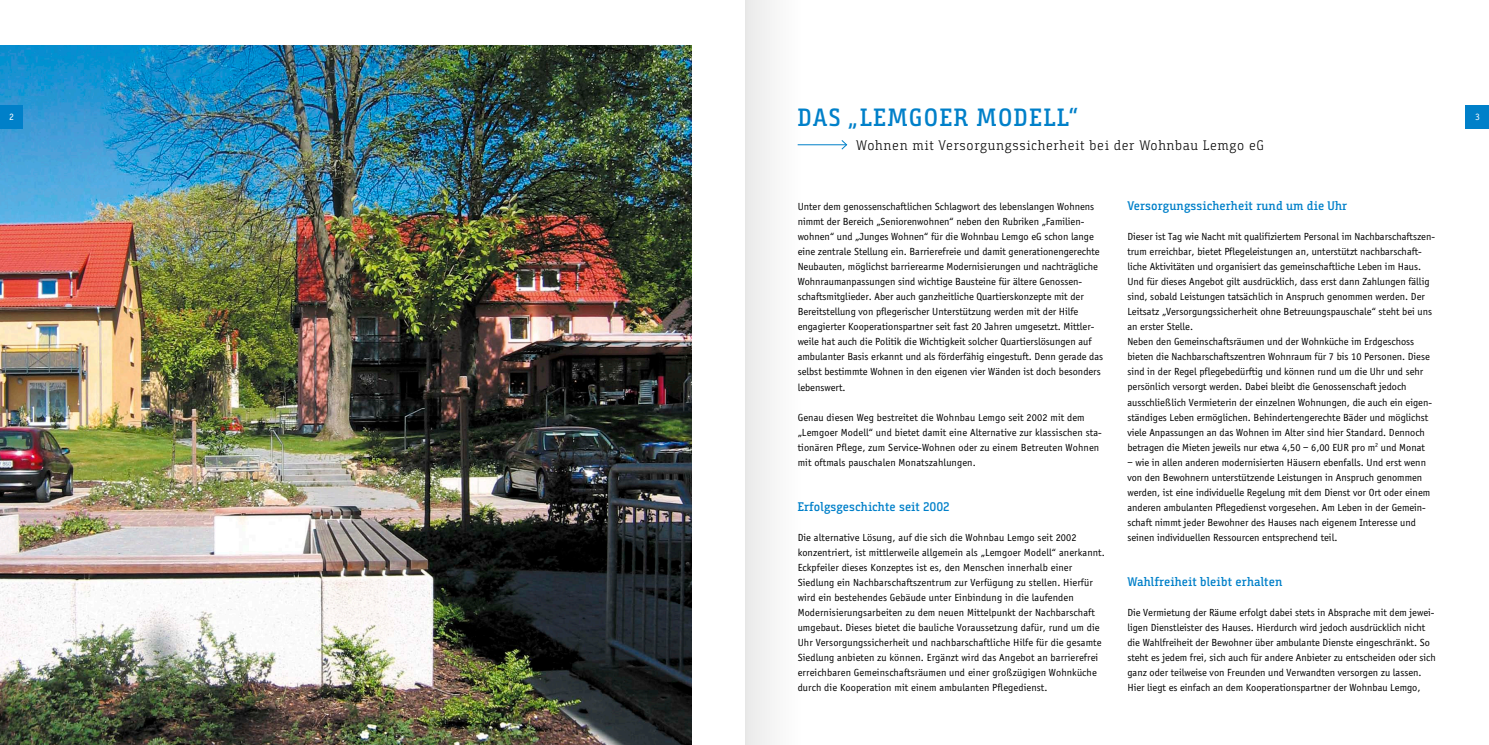
<style>
.page{position:relative;width:1489px;height:745px;background:#fff}
.page>*{position:absolute;margin:0;border:0;box-sizing:border-box;transform-origin:0 0}
.t1{font:600 25px "Bunday Slab Pro";letter-spacing:.06em;color:#0080c9}
.t2{font:300 13.75px "Bunday Slab Pro";letter-spacing:.05em;color:#000}
.t3{font:600 12.5px "Bunday Slab Pro";letter-spacing:.01em;color:#0080c9}
.t4{font:10.62px/15px "Officina Sans OT";color:#000}
.t5{font:10px "Officina Sans OT";color:#fff}
</style>
<div class="page">
<img style="left:0;top:45px;width:691px;height:699px">
<hr style="left:797px;top:144px;width:49px;height:1px;background:#0080c9">
<svg style="left:840px;top:140px;width:8px;height:10px"></svg>
<div style="left:0;top:105px;width:23px;height:23px;background:#0080c9"></div>
<div style="left:1465px;top:105px;width:23px;height:23px;background:#0080c9"></div>
<div style="left:745px;top:0;width:55px;height:744px;background:#f5f5f5"></div>
<h1 class="t1" style="left:797px;top:102px;width:282px">Das „Lemgoer Modell“</h1>
<p class="t2" style="left:856px;top:137px;width:409px">Wohnen mit Versorgungssicherheit bei der Wohnbau Lemgo eG</p>
<p class="t5" style="left:9px;top:110px;width:6px">2</p>
<p class="t5" style="left:1474px;top:110px;width:6px">3</p>
<p class="t4" style="left:797px;top:199px;width:307px">Unter dem genossenschaftlichen Schlagwort des lebenslangen Wohnens nimmt der Bereich „Seniorenwohnen“ neben den Rubriken „Familien&shy;wohnen“ und „Junges Wohnen“ für die Wohnbau Lemgo eG schon lange eine zentrale Stellung ein. Barrierefreie und damit generationengerechte Neubauten, möglichst barrierearme Modernisierungen und nachträgliche Wohnraumanpassungen sind wichtige Bausteine für ältere Genossen&shy;schaftsmitglieder. Aber auch ganzheitliche Quartierskonzepte mit der Bereitstellung von pflegerischer Unterstützung werden mit der Hilfe engagierter Kooperationspartner seit fast 20 Jahren umgesetzt. Mittler&shy;weile hat auch die Politik die Wichtigkeit solcher Quartierslösungen auf ambulanter Basis erkannt und als förderfähig eingestuft. Denn gerade das selbst bestimmte Wohnen in den eigenen vier Wänden ist doch besonders lebenswert.</p>
<p class="t4" style="left:797px;top:409px;width:306px">Genau diesen Weg bestreitet die Wohnbau Lemgo seit 2002 mit dem „Lemgoer Modell“ und bietet damit eine Alternative zur klassischen sta&shy;tionären Pflege, zum Service-Wohnen oder zu einem Betreuten Wohnen mit oftmals pauschalen Monatszahlungen.</p>
<p class="t3" style="left:797px;top:498px;width:153px">Erfolgsgeschichte seit 2002</p>
<p class="t4" style="left:797px;top:529px;width:309px">Die alternative Lösung, auf die sich die Wohnbau Lemgo seit 2002 konzentriert, ist mittlerweile allgemein als „Lemgoer Modell“ anerkannt.<br>Eckpfeiler dieses Konzeptes ist es, den Menschen innerhalb einer Siedlung ein Nachbarschaftszentrum zur Verfügung zu stellen. Hierfür wird ein bestehendes Gebäude unter Einbindung in die laufenden Modernisierungsarbeiten zu dem neuen Mittelpunkt der Nachbarschaft umgebaut. Dieses bietet die bauliche Voraussetzung dafür, rund um die Uhr Versorgungssicherheit und nachbarschaftliche Hilfe für die gesamte Siedlung anbieten zu können. Ergänzt wird das Angebot an barrierefrei erreichbaren Gemeinschaftsräumen und einer großzügigen Wohnküche durch die Kooperation mit einem ambulanten Pflegedienst.</p>
<p class="t3" style="left:1127px;top:198px;width:221px">Versorgungssicherheit rund um die Uhr</p>
<p class="t4" style="left:1127px;top:229px;width:309px">Dieser ist Tag wie Nacht mit qualifiziertem Personal im Nachbarschaftszen&shy;trum erreichbar, bietet Pflegeleistungen an, unterstützt nachbarschaft&shy;liche Aktivitäten und organisiert das gemeinschaftliche Leben im Haus.<br>Und für dieses Angebot gilt ausdrücklich, dass erst dann Zahlungen fällig sind, sobald Leistungen tatsächlich in Anspruch genommen werden. Der Leitsatz „Versorgungssicherheit ohne Betreuungspauschale“ steht bei uns an erster Stelle.<br>Neben den Gemeinschaftsräumen und der Wohnküche im Erdgeschoss bieten die Nachbarschaftszentren Wohnraum für 7 bis 10 Personen. Diese sind in der Regel pflegebedürftig und können rund um die Uhr und sehr persönlich versorgt werden. Dabei bleibt die Genossenschaft jedoch ausschließlich Vermieterin der einzelnen Wohnungen, die auch ein eigen&shy;ständiges Leben ermöglichen. Behindertengerechte Bäder und möglichst viele Anpassungen an das Wohnen im Alter sind hier Standard. Dennoch betragen die Mieten jeweils nur etwa 4,50 – 6,00 EUR pro m<sup>2</sup> und Monat</p>
<p class="t4" style="left:1127px;top:454px;width:304px">– wie in allen anderen modernisierten Häusern ebenfalls. Und erst wenn von den Bewohnern unterstützende Leistungen in Anspruch genommen werden, ist eine individuelle Regelung mit dem Dienst vor Ort oder einem anderen ambulanten Pflegedienst vorgesehen. Am Leben in der Gemein&shy;schaft nimmt jeder Bewohner des Hauses nach eigenem Interesse und seinen individuellen Ressourcen entsprechend teil.</p>
<p class="t3" style="left:1127px;top:573px;width:156px">Wahlfreiheit bleibt erhalten</p>
<p class="t4" style="left:1127px;top:604px;width:310px">Die Vermietung der Räume erfolgt dabei stets in Absprache mit dem jewei&shy;ligen Dienstleister des Hauses. Hierdurch wird jedoch ausdrücklich nicht die Wahlfreiheit der Bewohner über ambulante Dienste eingeschränkt. So steht es jedem frei, sich auch für andere Anbieter zu entscheiden oder sich ganz oder teilweise von Freunden und Verwandten versorgen zu lassen.<br>Hier liegt es einfach an dem Kooperationspartner der Wohnbau Lemgo,</p>
</div>
